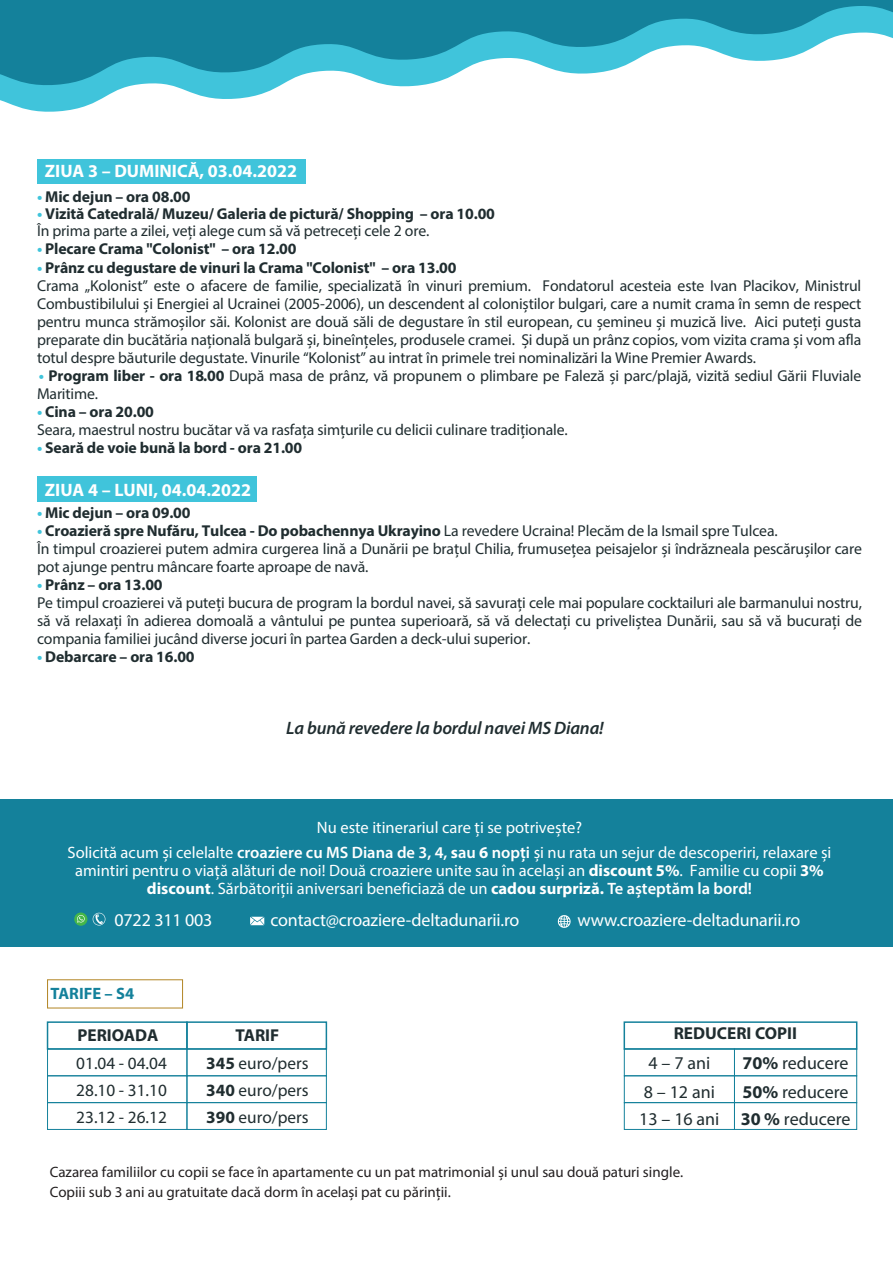
<style>
.page{position:relative;width:893px;height:1263px;background:#fff}
.page>*{position:absolute;margin:0;border:0;box-sizing:border-box;transform-origin:0 0}
.t1{font:18px "Myriad Pro";letter-spacing:-.01em;color:#fff}
.t2{font:18px/27.8px "Myriad Pro";color:#202d30;text-align:center}
.t3{font:700 18px "Myriad Pro";color:#fff}
.t4{font:italic 600 18px "Myriad Pro";letter-spacing:-.01em;color:#202d30}
.t5{font:17.25px/27.5px "Myriad Pro";color:#202d30;text-align:justify}
.t6{font:700 17.25px "Myriad Pro";color:#202d30}
.t7{font:16.5px/25.5px "Myriad Pro";color:#fff;text-align:center}
.t8{font:700 16.5px "Myriad Pro";color:#14819b}
.t9{font:15.75px/18px "Myriad Pro";letter-spacing:-.01em;color:#202d30}
.t10{font:700 15.75px/17.2px "Myriad Pro";letter-spacing:-.01em;color:#202d30}
.t11{font:15px/19.5px "Myriad Pro";color:#231f20}
.s1{color:#40c4db}
.s2{font-weight:400}
.s3{font-weight:700;color:#40c4db}
.s4{font-weight:700}
.s5{font-weight:600}
</style>
<div class="page">
<svg style="left:0;top:87px;width:277px;height:25px"></svg>
<svg style="left:0;top:0;width:893px;height:87px;fill:#14819b"></svg>
<div style="left:37px;top:159px;width:269px;height:25px;background:#40c4db"></div>
<div style="left:37px;top:476px;width:220px;height:26px;background:#40c4db"></div>
<div style="left:47px;top:1021px;width:141px;height:29px;border:2px solid #14819b"></div>
<div style="left:186px;top:1021px;width:141px;height:29px;border:2px solid #14819b"></div>
<div style="left:624px;top:1021px;width:233px;height:29px;border:2px solid #14819b"></div>
<div style="left:47px;top:1048px;width:140px;height:28px;border:1px solid #14819b"></div>
<div style="left:187px;top:1048px;width:140px;height:28px;border:1px solid #14819b"></div>
<div style="left:47px;top:1075px;width:140px;height:28px;border:1px solid #14819b"></div>
<div style="left:187px;top:1075px;width:140px;height:28px;border:1px solid #14819b"></div>
<div style="left:47px;top:1102px;width:140px;height:28px;border:1px solid #14819b"></div>
<div style="left:187px;top:1102px;width:140px;height:28px;border:1px solid #14819b"></div>
<div style="left:624px;top:1102px;width:111px;height:28px;border:1px solid #14819b"></div>
<div style="left:624px;top:1048px;width:111px;height:28px;border:1px solid #14819b"></div>
<div style="left:734px;top:1102px;width:123px;height:28px;border:1px solid #14819b"></div>
<div style="left:624px;top:1075px;width:111px;height:28px;border:1px solid #14819b"></div>
<div style="left:734px;top:1075px;width:123px;height:28px;border:1px solid #14819b"></div>
<div style="left:734px;top:1048px;width:123px;height:28px;border:1px solid #14819b"></div>
<div style="left:47px;top:979px;width:136px;height:29px;border:1px solid #b58a2d"></div>
<div style="left:0;top:799px;width:893px;height:147px;background:#14819b"></div>
<svg style="left:558px;top:915px;width:13px;height:13px"></svg>
<svg style="left:250px;top:917px;width:14px;height:8px"></svg>
<svg style="left:93px;top:913px;width:12px;height:12px"></svg>
<svg style="left:74px;top:912px;width:13px;height:14px"></svg>
<svg style="left:77px;top:915px;width:8px;height:8px"></svg>
<p class="t3" style="left:45px;top:159px;width:254px">ZIUA 3 – DUMINICĂ, 03.04.2022</p>
<p class="t10" style="left:37px;top:187px;width:155px"><span class="s1">•</span> Mic dejun – ora 08.00</p>
<p class="t10" style="left:37px;top:205px;width:459px"><span class="s1">•</span> Vizită Catedrală/ Muzeu/ Galeria de pictură/ Shopping – ora 10.00<br><span class="s2">În prima parte a zilei, veți alege cum să vă petreceți cele 2 ore.</span></p>
<p class="t10" style="left:37px;top:240px;width:261px"><span class="s1">•</span> Plecare Crama "Colonist" – ora 12.00</p>
<p class="t9" style="left:37px;top:259px;width:826px"><span class="s3">•</span> <span class="s4">Prânz cu degustare de vinuri la Crama "Colonist" – ora 13.00<br></span>Crama „Kolonist” este o afacere de familie, specializată în vinuri premium. Fondatorul acesteia este Ivan Placikov, Ministrul Combustibilului și Energiei al Ucrainei (2005-2006), un descendent al coloniștilor bulgari, care a numit crama în semn de respect pentru munca strămoșilor săi. Kolonist are două săli de degustare în stil european, cu șemineu și muzică live. Aici puteți gusta preparate din bucătăria națională bulgară și, bineînțeles, produsele cramei. Și după un prânz copios, vom vizita crama și vom afla totul despre băuturile degustate. Vinurile “Kolonist” au intrat în primele trei nominalizări la Wine Premier Awards.</p>
<p class="t9" style="left:37px;top:367px;width:826px"><span class="s3">•</span> <span class="s4">Program liber - ora 18.00</span> După masa de prânz, vă propunem o plimbare pe Faleză și parc/plajă, vizită sediul Gării Fluviale<br>Maritime.</p>
<p class="t9" style="left:37px;top:402px;width:532px"><span class="s3">•</span> <span class="s4">Cina – ora 20.00<br></span>Seara, maestrul nostru bucătar vă va rasfața simțurile cu delicii culinare tradiționale.</p>
<p class="t10" style="left:37px;top:439px;width:267px"><span class="s1">•</span> Seară de voie bună la bord - ora 21.00</p>
<p class="t3" style="left:45px;top:478px;width:208px">ZIUA 4 – LUNI, 04.04.2022</p>
<p class="t10" style="left:37px;top:503px;width:155px"><span class="s1">•</span> Mic dejun – ora 09.00</p>
<p class="t9" style="left:37px;top:521px;width:826px"><span class="s3">•</span> <span class="s4">Croazieră spre Nufăru, Tulcea - Do pobachennya Ukrayino</span> La revedere Ucraina! Plecăm de la Ismail spre Tulcea.<br>În timpul croazierei putem admira curgerea lină a Dunării pe brațul Chilia, frumusețea peisajelor și îndrăzneala pescărușilor care pot ajunge pentru mâncare foarte aproape de navă.</p>
<p class="t9" style="left:37px;top:575px;width:826px"><span class="s3">•</span> <span class="s4">Prânz – ora 13.00<br></span>Pe timpul croazierei vă puteți bucura de program la bordul navei, să savurați cele mai populare cocktailuri ale barmanului nostru, să vă relaxați în adierea domoală a vântului pe puntea superioară, să vă delectați cu priveliștea Dunării, sau să vă bucurați de compania familiei jucând diverse jocuri în partea Garden a deck-ului superior.</p>
<p class="t10" style="left:37px;top:647px;width:159px"><span class="s1">•</span> Debarcare – ora 16.00</p>
<p class="t4" style="left:286px;top:716px;width:319px">La bună revedere la bordul navei MS Diana!</p>
<p class="t7" style="left:68px;top:814px;width:765px">Nu este itinerariul care ți se potrivește?<br>Solicită acum și celelalte <span class="s5">croaziere cu MS Diana de 3, 4,</span> <span class="s4">s</span><span class="s5">au</span> <span class="s4">6</span> <span class="s5">nopți</span> și nu rata un sejur de descoperiri, relaxare și</p>
<p class="t7" style="left:75px;top:861px;width:750px;line-height:18px">amintiri pentru o viață alături de noi! Două croaziere unite sau în același an <span class="s4">discount 5%</span>. Familie cu copii <span class="s4">3% discount</span>. Sărbătoriții aniversari beneficiază de un <span class="s4">cadou surpriză.</span> <span class="s5">Te așteptăm la bord!</span></p>
<p class="t1" style="left:114px;top:908px;width:99px">0722 311 003</p>
<p class="t1" style="left:270px;top:908px;width:250px">contact@croaziere-deltadunarii.ro</p>
<p class="t1" style="left:577px;top:908px;width:224px">www.croaziere-deltadunarii.ro</p>
<p class="t8" style="left:51px;top:982px;width:85px">TARIFE – S4</p>
<p class="t6" style="left:78px;top:1023px;width:82px">PERIOADA</p>
<p class="t5" style="left:76px;top:1049px;width:92px;line-height:27px">01.04 - 04.04<br>28.10 - 31.10<br>23.12 - 26.12</p>
<p class="t5" style="left:206px;top:1021px;width:104px;text-align:center"><span class="s4">TARIF<br>345</span> euro/pers<br><span class="s4">340</span> euro/pers<br><span class="s4">390</span> euro/pers</p>
<p class="t6" style="left:674px;top:1022px;width:125px">REDUCERI COPII</p>
<p class="t2" style="left:639px;top:1049px;width:82px">4 – 7 ani<br>8 – 12 ani<br>13 – 16 ani</p>
<p class="t2" style="left:741px;top:1049px;width:111px;text-align:justify"><span class="s4">70%</span> reducere <span class="s4">50%</span> reducere <span class="s4">30 %</span> reducere</p>
<p class="t11" style="left:50px;top:1162px;width:635px">Cazarea familiilor cu copii se face în apartamente cu un pat matrimonial și unul sau două paturi single.<br>Copiii sub 3 ani au gratuitate dacă dorm în același pat cu părinții.</p>
</div>
